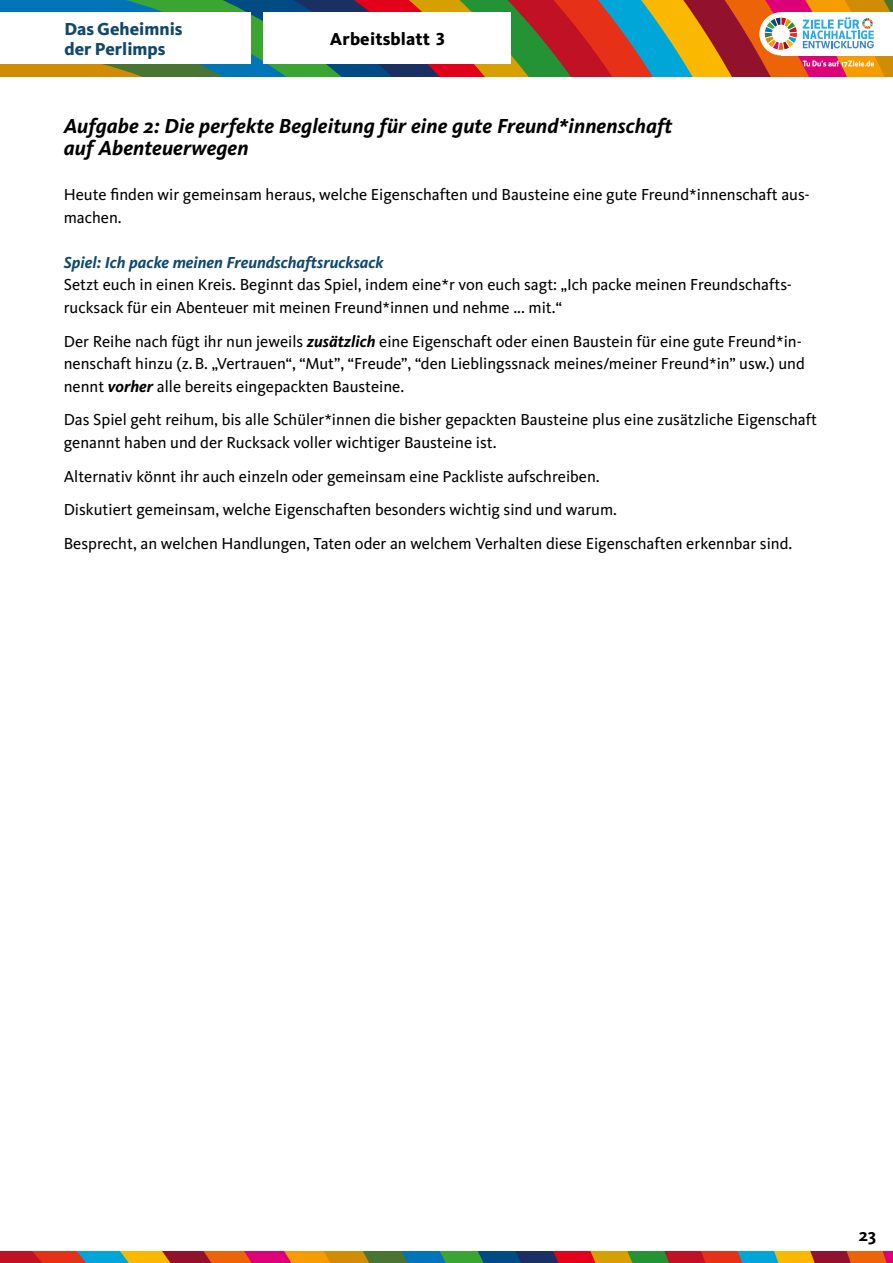
<style>
.page{position:relative;width:893px;height:1263px;background:#fff}
.page>*{position:absolute;margin:0;border:0;box-sizing:border-box;transform-origin:0 0}
.t1{font:italic 700 21px/22.5px "Kievit OT";letter-spacing:.005em;color:#000}
.t2{font:800 18px/19.5px "Kievit OT";color:#11486b}
.t3{font:800 18px "Kievit OT";letter-spacing:.01em;color:#000}
.t4{font:700 18px "Kievit OT";color:#000}
.t5{font:16.5px/22.5px "Kievit OT";color:#000}
.t6{font:italic 700 16.5px "Kievit OT";color:#11486b}
.s1{font-weight:700;font-style:italic}
</style>
<div class="page">
<svg style="left:738px;top:0;width:34px;height:76px;background:#c64019"></svg>
<svg style="left:704px;top:0;width:34px;height:76px;background:#b03f20"></svg>
<svg style="left:670px;top:0;width:34px;height:76px;background:#c7a126"></svg>
<svg style="left:636px;top:0;width:34px;height:76px;background:#4aa097"></svg>
<svg style="left:602px;top:0;width:34px;height:76px;background:#91595d"></svg>
<svg style="left:568px;top:0;width:34px;height:76px;background:#d2221f"></svg>
<svg style="left:0;top:0;width:568px;height:76px;background:#5b6848"></svg>
<div style="left:264px;top:12px;width:247px;height:52px;background:#fff"></div>
<div style="left:759px;top:12px;width:44px;height:43px;background:#fff;border-radius:50%"></div>
<svg style="left:803px;top:17px;width:71px;height:31px"></svg>
<svg style="left:765px;top:18px;width:32px;height:32px"></svg>
<svg style="left:803px;top:60px;width:71px;height:7px"></svg>
<svg style="left:0;top:1252px;width:893px;height:11px;background:#955e3c"></svg>
<div style="left:0;top:12px;width:251px;height:52px;background:#fff"></div>
<p class="t2" style="left:65px;top:20px;width:119px">Das Geheimnis der Perlimps</p>
<p class="t3" style="left:330px;top:29px;width:117px">Arbeitsblatt 3</p>
<p class="t1" style="left:64px;top:116px;width:610px">Aufgabe 2: Die perfekte Begleitung für eine gute Freund*innenschaft auf Abenteuerwegen</p>
<p class="t5" style="left:64px;top:184px;width:747px">Heute 昀椀nden wir gemeinsam heraus, welche Eigenschaften und Bausteine eine gute Freund*innenschaft aus&shy;machen.</p>
<p class="t6" style="left:64px;top:256px;width:321px">Spiel: Ich packe meinen Freundschaftsrucksack</p>
<p class="t5" style="left:64px;top:274px;width:730px">Setzt euch in einen Kreis. Beginnt das Spiel, indem eine*r von euch sagt: „Ich packe meinen Freundschafts&shy;rucksack für ein Abenteuer mit meinen Freund*innen und nehme ... mit.“</p>
<p class="t5" style="left:64px;top:330px;width:742px">Der Reihe nach fügt ihr nun jeweils <span class="s1">zusätzlich</span> eine Eigenschaft oder einen Baustein für eine gute Freund*in&shy;nenschaft hinzu (z. B. „Vertrauen“, “Mut”, “Freude”, “den Lieblingssnack meines/meiner Freund*in” usw.) und nennt <span class="s1">vorher</span> alle bereits eingepackten Bausteine.</p>
<p class="t5" style="left:64px;top:409px;width:755px">Das Spiel geht reihum, bis alle Schüler*innen die bisher gepackten Bausteine plus eine zusätzliche Eigenschaft genannt haben und der Rucksack voller wichtiger Bausteine ist.</p>
<p class="t5" style="left:64px;top:460px;width:730px;line-height:33.8px">Alternativ könnt ihr auch einzeln oder gemeinsam eine Packliste aufschreiben.<br>Diskutiert gemeinsam, welche Eigenschaften besonders wichtig sind und warum.<br>Besprecht, an welchen Handlungen, Taten oder an welchem Verhalten diese Eigenschaften erkennbar sind.</p>
<p class="t4" style="left:859px;top:1225px;width:19px">23</p>
</div>
